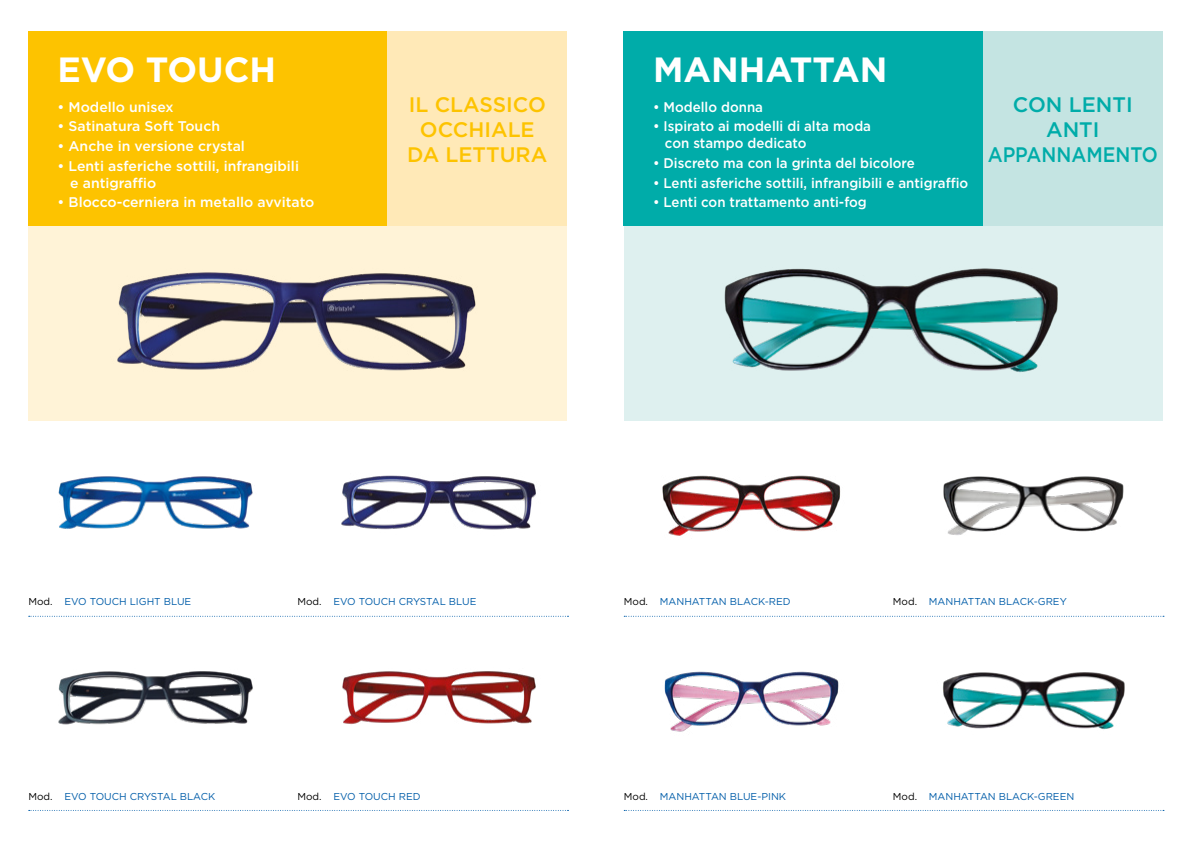
<style>
.page{position:relative;width:1191px;height:842px;background:#fff}
.page>*{position:absolute;margin:0;border:0;box-sizing:border-box;transform-origin:0 0}
.t1{font:700 35px "Gotham";color:#fff}
.t2{font:500 21px/25.2px "Gotham";color:#fdc300;text-align:center}
.t3{font:500 21px/25.2px "Gotham";color:#00aca9;text-align:center}
.t4{font:500 14px/16.8px "Gotham";color:#fff;scale:.95 1}
.t5{font:500 14px/16.8px "Gotham";color:#fff}
.t6{font:10px "Gotham";color:#005da9}
.s1{color:#000}
</style>
<div class="page">
<div style="left:28px;top:226px;width:539px;height:195px;background:#fff3d7"></div>
<div style="left:28px;top:31px;width:359px;height:195px;background:#fdc300"></div>
<div style="left:387px;top:31px;width:180px;height:195px;background:#ffe9b7"></div>
<img style="left:117px;top:272px;width:359px;height:99px">
<img style="left:58px;top:476px;width:195px;height:53px">
<img style="left:58px;top:671px;width:195px;height:54px">
<img style="left:341px;top:475px;width:195px;height:55px">
<img style="left:342px;top:671px;width:194px;height:54px">
<svg style="left:29px;top:616px;width:539px;height:1px"></svg>
<svg style="left:29px;top:810px;width:539px;height:1px"></svg>
<div style="left:624px;top:226px;width:538px;height:195px;background:#def0ef"></div>
<div style="left:624px;top:31px;width:359px;height:195px;background:#00aca9"></div>
<div style="left:983px;top:31px;width:179px;height:195px;background:#c4e4e2"></div>
<img style="left:724px;top:268px;width:334px;height:104px">
<img style="left:662px;top:475px;width:179px;height:61px">
<img style="left:664px;top:671px;width:175px;height:61px">
<img style="left:943px;top:476px;width:181px;height:59px">
<img style="left:943px;top:672px;width:182px;height:58px">
<svg style="left:624px;top:616px;width:540px;height:1px"></svg>
<svg style="left:624px;top:810px;width:540px;height:1px"></svg>
<h1 class="t1" style="left:57px;top:46px;width:220px">EVO TOUCH</h1>
<h3 class="t5" style="left:57px;top:98px;width:118px">• Modello unisex</h3>
<h3 class="t5" style="left:57px;top:118px;width:164px">• Satinatura Soft Touch</h3>
<h3 class="t5" style="left:57px;top:138px;width:189px">• Anche in versione crystal</h3>
<h3 class="t5" style="left:70px;top:157px;width:230px;text-indent:-13px">• Lenti asferiche sottili, infrangibili e antigraffio</h3>
<h3 class="t5" style="left:57px;top:194px;width:258px">• Blocco-cerniera in metallo avvitato</h3>
<h2 class="t2" style="left:407px;top:92px;width:142px">IL CLASSICO<br>OCCHIALE<br>DA LETTURA</h2>
<h1 class="t1" style="left:653px;top:46px;width:236px">MANHATTAN</h1>
<h3 class="t4" style="left:653px;top:98px;width:117px">• Modello donna</h3>
<h3 class="t4" style="left:665px;top:118px;width:218px;text-indent:-12px">• Ispirato ai modelli di alta moda con stampo dedicato</h3>
<h3 class="t4" style="left:653px;top:154px;width:277px">• Discreto ma con la grinta del bicolore</h3>
<h3 class="t4" style="left:653px;top:174px;width:333px">• Lenti asferiche sottili, infrangibili e antigraffio</h3>
<h3 class="t4" style="left:653px;top:194px;width:227px">• Lenti con trattamento anti-fog</h3>
<h2 class="t3" style="left:987px;top:92px;width:172px">CON LENTI<br>ANTI<br>APPANNAMENTO</h2>
<p class="t6" style="left:28px;top:595px;width:164px"><span class="s1">Mod.</span> EVO TOUCH LIGHT BLUE</p>
<p class="t6" style="left:28px;top:790px;width:188px"><span class="s1">Mod.</span> EVO TOUCH CRYSTAL BLACK</p>
<p class="t6" style="left:297px;top:595px;width:180px"><span class="s1">Mod.</span> EVO TOUCH CRYSTAL BLUE</p>
<p class="t6" style="left:297px;top:790px;width:125px"><span class="s1">Mod.</span> EVO TOUCH RED</p>
<p class="t6" style="left:624px;top:595px;width:168px"><span class="s1">Mod.</span> MANHATTAN BLACK-RED</p>
<p class="t6" style="left:624px;top:790px;width:164px"><span class="s1">Mod.</span> MANHATTAN BLUE-PINK</p>
<p class="t6" style="left:893px;top:595px;width:175px"><span class="s1">Mod.</span> MANHATTAN BLACK-GREY</p>
<p class="t6" style="left:893px;top:790px;width:183px"><span class="s1">Mod.</span> MANHATTAN BLACK-GREEN</p>
</div>
